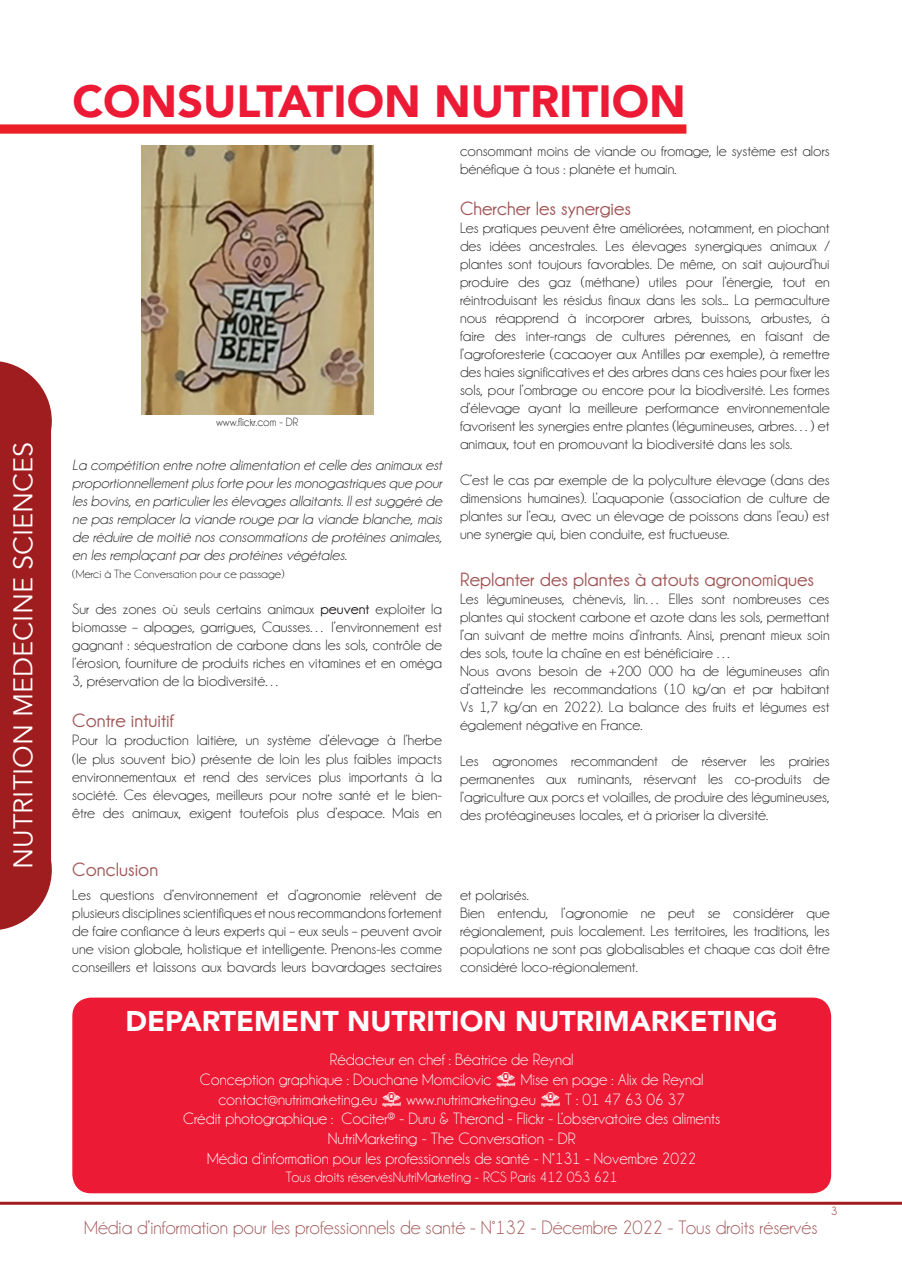
<style>
.page{position:relative;width:902px;height:1272px;background:#fff}
.page>*{position:absolute;margin:0;border:0;box-sizing:border-box;transform-origin:0 0}
.t1{font:900 45px "Avenir";color:#ed1a35}
.t2{font:900 28.5px "Avenir";color:#fff}
.t3{font:27px "Avenir";color:#fff}
.t4{font:19.5px "Champagne&Limousines";color:#a25657}
.t5{font:700 19.5px "Champagne&Limousines";color:#a25657;scale:1.04 1}
.t6{font:16.5px "Champagne&Limousines";color:#fff}
.t7{font:16.5px "Champagne&Limousines";color:#fff;scale:1.04 1}
.t8{font:15px/18px "Champagne&Limousines";color:#231f20;text-align:justify;scale:1.04 1}
.t9{font:italic 15px/18px "Champagne&Limousines";color:#231f20;text-align:justify;scale:1.04 1}
.t10{font:15px "Champagne&Limousines";color:#fff}
.t11{font:12px "Champagne&Limousines";color:#231f20;scale:1.04 1}
.t12{font:12px "Champagne&Limousines";color:#231f20}
.t13{font:12px "Champagne&Limousines";color:#9f1c1f}
.s1{font-weight:700}
</style>
<div class="page">
<svg style="left:0;top:124px;width:686px;height:10px;background:#eb2f35"></svg>
<hr style="left:0;top:1201px;width:901px;height:3px;background:#9f1c1f">
<svg style="left:0;top:361px;width:52px;height:569px;background:#a52b2d"></svg>
<div style="left:73px;top:998px;width:757px;height:194px;background:#ed1a35;border-radius:18px"></div>
<div style="left:72px;top:997px;width:759px;height:196px;border:2px solid #ed1a35;border-radius:18px"></div>
<img style="left:141px;top:145px;width:232px;height:270px">
<p class="t3" style="left:7px;top:868px;width:428px;rotate:-90deg">NUTRITION MEDECINE SCIENCES</p>
<p class="t1" style="left:72px;top:63px;width:615px">CONSULTATION NUTRITION</p>
<p class="t12" style="left:216px;top:415px;width:84px">www.flickr.com - DR</p>
<p class="t9" style="left:72px;top:456px;width:357px">La compétition entre notre alimentation et celle des animaux est proportionnellement plus forte pour les monogastriques que pour les bovins, en particulier les élevages allaitants. Il est suggéré de ne pas remplacer la viande rouge par la viande blanche, mais de réduire de moitié nos consommations de protéines animales, en les remplaçant par des protéines végétales.</p>
<p class="t11" style="left:72px;top:567px;width:205px">(Merci à The Conversation pour ce passage)</p>
<p class="t8" style="left:72px;top:600px;width:357px">Sur des zones où seuls certains animaux <span class="s1">peuvent</span> exploiter la biomasse – alpages, garrigues, Causses… l’environnement est gagnant : séquestration de carbone dans les sols, contrôle de l’érosion, fourniture de produits riches en vitamines et en oméga 3, préservation de la biodiversité…</p>
<p class="t5" style="left:72px;top:709px;width:99px">Contre intuitif</p>
<p class="t8" style="left:72px;top:731px;width:357px">Pour la production laitière, un système d’élevage à l’herbe (le plus souvent bio) présente de loin les plus faibles impacts environnementaux et rend des services plus importants à la société. Ces élevages, meilleurs pour notre santé et le bien&shy;être des animaux, exigent toutefois plus d’espace. Mais en</p>
<p class="t5" style="left:72px;top:858px;width:84px">Conclusion</p>
<p class="t8" style="left:460px;top:142px;width:357px">consommant moins de viande ou fromage, le système est alors bénéfique à tous : planète et humain.</p>
<p class="t5" style="left:460px;top:197px;width:166px">Chercher les synergies</p>
<p class="t8" style="left:460px;top:219px;width:357px">Les pratiques peuvent être améliorées, notamment, en piochant des idées ancestrales. Les élevages synergiques animaux / plantes sont toujours favorables. De même, on sait aujourd’hui produire des gaz (méthane) utiles pour l’énergie, tout en réintroduisant les résidus finaux dans les sols... La permaculture nous réapprend à incorporer arbres, buissons, arbustes, à faire des inter-rangs de cultures pérennes, en faisant de l’agroforesterie (cacaoyer aux Antilles par exemple), à remettre des haies significatives et des arbres dans ces haies pour fixer les sols, pour l’ombrage ou encore pour la biodiversité. Les formes d’élevage ayant la meilleure performance environnementale favorisent les synergies entre plantes (légumineuses, arbres…) et animaux, tout en promouvant la biodiversité dans les sols.</p>
<p class="t8" style="left:460px;top:471px;width:357px">C’est le cas par exemple de la polyculture élevage (dans des dimensions humaines). L’aquaponie (association de culture de plantes sur l’eau, avec un élevage de poissons dans l’eau) est une synergie qui, bien conduite, est fructueuse.</p>
<p class="t5" style="left:460px;top:568px;width:342px">Replanter des plantes à atouts agronomiques</p>
<p class="t8" style="left:460px;top:590px;width:357px">Les légumineuses, chènevis, lin… Elles sont nombreuses ces plantes qui stockent carbone et azote dans les sols, permettant l’an suivant de mettre moins d’intrants. Ainsi, prenant mieux soin des sols, toute la chaîne en est bénéficiaire …</p>
<p class="t8" style="left:460px;top:662px;width:357px">Nous avons besoin de +200 000 ha de légumineuses afin d’atteindre les recommandations (10 kg/an et par habitant Vs 1,7 kg/an en 2022). La balance des fruits et légumes est également négative en France.</p>
<p class="t8" style="left:460px;top:752px;width:357px">Les agronomes recommandent de réserver les prairies permanentes aux ruminants, réservant les co-produits de l’agriculture aux porcs et volailles, de produire des légumineuses, des protéagineuses locales, et à prioriser la diversité.</p>
<p class="t8" style="left:72px;top:885px;width:357px">Les questions d’environnement et d’agronomie relèvent de plusieurs disciplines scientifiques et nous recommandons fortement de faire confiance à leurs experts qui – eux seuls – peuvent avoir une vision globale, holistique et intelligente. Prenons-les comme conseillers et laissons aux bavards leurs bavardages sectaires</p>
<p class="t8" style="left:460px;top:885px;width:68px">et polarisés.</p>
<p class="t8" style="left:460px;top:903px;width:357px">Bien entendu, l’agronomie ne peut se considérer que régionalement, puis localement. Les territoires, les traditions, les populations ne sont pas globalisables et chaque cas doit être considéré loco-régionalement.</p>
<p class="t2" style="left:125px;top:996px;width:654px">DEPARTEMENT NUTRITION NUTRIMARKETING</p>
<p class="t6" style="left:330px;top:1049px;width:245px">Rédacteur en chef : Béatrice de Reynal</p>
<p class="t6" style="left:200px;top:1069px;width:505px">Conception graphique : Douchane Momcilovic • Mise en page : Alix de Reynal</p>
<p class="t6" style="left:218px;top:1089px;width:468px">contact@nutrimarketing.eu • www.nutrimarketing.eu • T : 01 47 63 06 37</p>
<p class="t6" style="left:183px;top:1109px;width:538px">Crédit photographique : Cociter® - Duru &amp; Therond - Flickr - L’observatoire des aliments</p>
<p class="t7" style="left:328px;top:1129px;width:240px">NutriMarketing - The Conversation - DR</p>
<p class="t6" style="left:207px;top:1148px;width:490px">Média d’information pour les professionnels de santé - N°131 - Novembre 2022</p>
<p class="t10" style="left:286px;top:1168px;width:333px">Tous droits réservésNutriMarketing - RCS Paris 412 053 621</p>
<p class="t4" style="left:84px;top:1216px;width:734px">Média d’information pour les professionnels de santé - N°132 - Décembre 2022 - Tous droits réservés</p>
<p class="t13" style="left:831px;top:1203px;width:8px">3</p>
</div>
